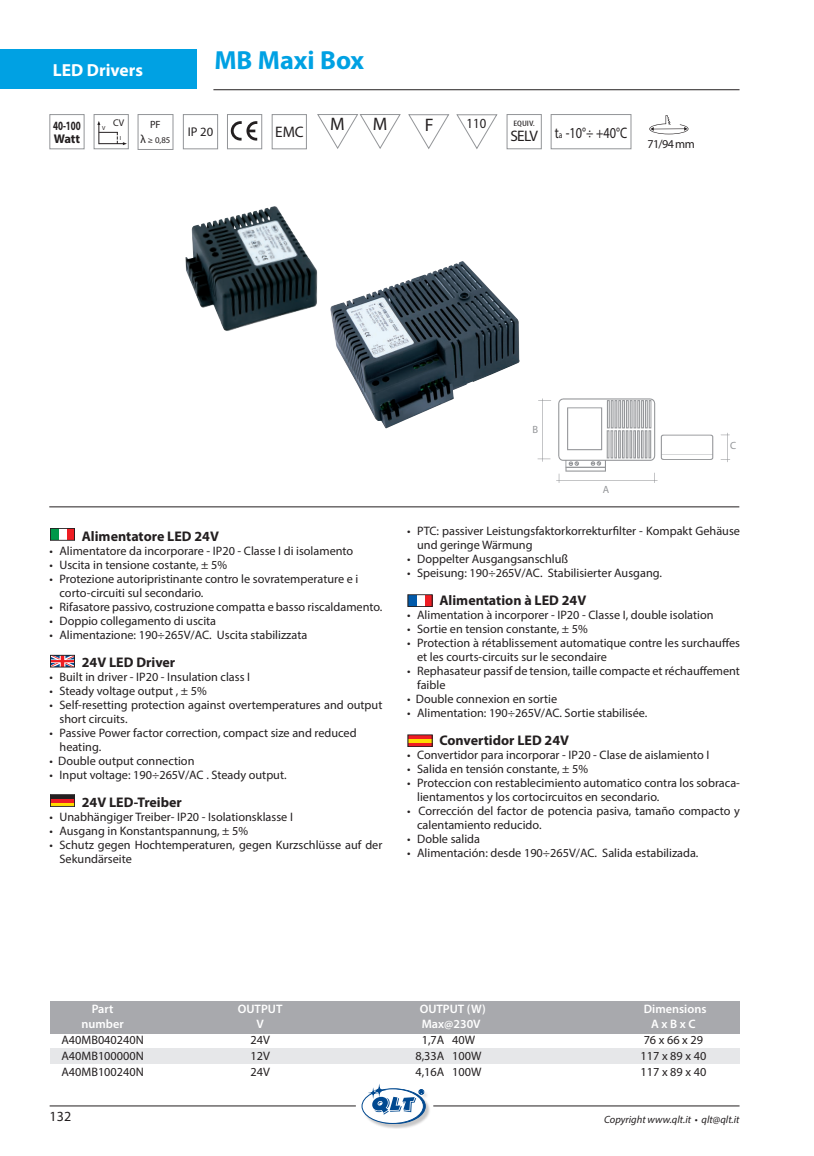
<style>
.page{position:relative;width:814px;height:1156px;background:#fff}
.page>*{position:absolute;margin:0;border:0;box-sizing:border-box;transform-origin:0 0}
.t1{font:700 26.25px "Myriad Pro";color:#00a1e3}
.t2{font:18.2px "Myriad Pro";color:#231f20}
.t3{font:700 17.5px "Myriad Pro";color:#fff}
.t4{font:15.22px "Myriad Pro";color:#231f20;scale:.81 1}
.t5{font:15.22px "Myriad Pro";color:#231f20}
.t6{font:700 14px "Myriad Pro";color:#231f20}
.t7{font:14px "Myriad Pro";color:#231f20}
.t8{font:14px "Myriad Pro";color:#231f20;scale:.91 1}
.t9{font:700 12.6px "Myriad Pro";color:#231f20;scale:.71 1}
.t10{font:700 12.6px "Myriad Pro";color:#231f20}
.t11{font:12.6px "Myriad Pro";color:#231f20}
.t12{font:12.25px/14px "Myriad Pro";color:#231f20}
.t13{font:600 12.25px "Myriad Pro";color:#fff}
.t14{font:12.08px "Myriad Pro";color:#231f20}
.t15{font:italic 10.5px "Myriad Pro";color:#231f20}
.t16{font:10.5px "Myriad Pro";color:#939598}
.t17{font:10.5px "Myriad Pro";color:#231f20}
.t18{font:9.8px "Myriad Pro";color:#231f20}
.t19{font:8.75px "Myriad Pro";color:#231f20}
.t20{font:condensed 7.88px "Myriad Pro";color:#231f20;scale:1.36 1}
.t21{font:5.77px "Myriad Pro";color:#231f20}
.s1{font-size:11.72px}
.s2{font-size:9.45px}
</style>
<div class="page">
<hr style="left:213px;top:89px;width:526px;height:1px;background:#231f20">
<div style="left:363px;top:1088px;width:68px;height:41px;background:#231f20;opacity:.25"></div>
<div style="left:362px;top:1089px;width:61px;height:34px;background:#fff;border-radius:50%"></div>
<div style="left:362px;top:1089px;width:61px;height:34px;border:1px solid #014990;border-radius:50%"></div>
<svg style="left:370px;top:1087px;width:54px;height:27px"></svg>
<hr style="left:50px;top:1105px;width:306px;height:1px;background:#231f20">
<hr style="left:433px;top:1105px;width:306px;height:1px;background:#231f20">
<div style="left:0;top:50px;width:196px;height:39px;background:#00a1e3"></div>
<hr style="left:50px;top:506px;width:688px;height:1px;background:#231f20">
<div style="left:49px;top:114px;width:35px;height:35px;border:1px solid #939598"></div>
<svg style="left:231px;top:121px;width:26px;height:20px"></svg>
<div style="left:227px;top:114px;width:35px;height:35px;border:1px solid #939598"></div>
<div style="left:272px;top:114px;width:35px;height:35px;border:1px solid #939598"></div>
<div style="left:138px;top:114px;width:35px;height:36px;border:1px solid #939598"></div>
<svg style="left:317px;top:114px;width:84px;height:35px"></svg>
<svg style="left:408px;top:114px;width:42px;height:35px"></svg>
<svg style="left:649px;top:115px;width:39px;height:19px"></svg>
<div style="left:183px;top:114px;width:35px;height:35px;border:1px solid #939598"></div>
<svg style="left:456px;top:114px;width:42px;height:35px"></svg>
<svg style="left:50px;top:528px;width:25px;height:13px"></svg>
<svg style="left:50px;top:654px;width:25px;height:13px"></svg>
<svg style="left:50px;top:794px;width:25px;height:13px"></svg>
<svg style="left:408px;top:594px;width:24px;height:12px"></svg>
<hr style="left:408px;top:735px;width:24px;height:4px;background:#ee1d23">
<hr style="left:408px;top:743px;width:24px;height:4px;background:#ee1d23">
<hr style="left:408px;top:739px;width:24px;height:4px;background:#ffdc01">
<div style="left:408px;top:735px;width:24px;height:12px;border:1px solid #231f20"></div>
<div style="left:50px;top:1048px;width:689px;height:16px;background:#e6e7e9"></div>
<div style="left:50px;top:1001px;width:689px;height:33px;background:#a8a9ad"></div>
<div style="left:94px;top:114px;width:35px;height:35px;border:1px solid #939598"></div>
<svg style="left:97px;top:121px;width:30px;height:24px"></svg>
<img style="left:537px;top:398px;width:193px;height:85px">
<div style="left:506px;top:114px;width:35px;height:35px;border:1px solid #939598"></div>
<img style="left:330px;top:261px;width:190px;height:167px">
<div style="left:550px;top:114px;width:81px;height:35px;border:1px solid #939598"></div>
<img style="left:185px;top:206px;width:132px;height:125px">
<p class="t3" style="left:53px;top:58px;width:92px">LED Drivers</p>
<p class="t1" style="left:214px;top:43px;width:151px">MB Maxi Box</p>
<p class="t9" style="left:53px;top:117px;width:41px">40-100</p>
<p class="t10" style="left:54px;top:131px;width:28px">Watt</p>
<p class="t21" style="left:102px;top:125px;width:5px">V</p>
<p class="t18" style="left:113px;top:117px;width:13px">CV</p>
<p class="t21" style="left:120px;top:135px;width:3px">I</p>
<p class="t17" style="left:150px;top:118px;width:12px">PF</p>
<p class="t19" style="left:140px;top:135px;width:31px"><span class="s1">λ</span> ≥ 0,85</p>
<p class="t11" style="left:188px;top:124px;width:27px">IP 20</p>
<p class="t5" style="left:275px;top:123px;width:30px">EMC</p>
<p class="t2" style="left:330px;top:113px;width:16px">M</p>
<p class="t2" style="left:373px;top:113px;width:16px">M</p>
<p class="t2" style="left:424px;top:113px;width:10px">F</p>
<p class="t8" style="left:466px;top:114px;width:23px">110</p>
<p class="t20" style="left:513px;top:118px;width:17px">EQUIV.</p>
<p class="t5" style="left:510px;top:127px;width:29px">SELV</p>
<p class="t4" style="left:554px;top:123px;width:91px">t<span class="s2">a</span> -10°÷ +40°C</p>
<p class="t14" style="left:647px;top:137px;width:49px">71/94 mm</p>
<p class="t16" style="left:532px;top:423px;width:7px">B</p>
<p class="t16" style="left:602px;top:483px;width:8px">A</p>
<p class="t16" style="left:730px;top:439px;width:8px">C</p>
<p class="t6" style="left:82px;top:527px;width:138px">Alimentatore LED 24V</p>
<p class="t12" style="left:50px;top:543px;width:305px">• Alimentatore da incorporare - IP20 - Classe I di isolamento</p>
<p class="t12" style="left:50px;top:557px;width:179px">• Uscita in tensione costante, ± 5%</p>
<p class="t12" style="left:50px;top:571px;width:310px">• Protezione autoripristinante contro le sovratemperature e i</p>
<p class="t12" style="left:59px;top:585px;width:145px">corto-circuiti sul secondario.</p>
<p class="t12" style="left:50px;top:599px;width:334px">• Rifasatore passivo, costruzione compatta e basso riscaldamento.</p>
<p class="t12" style="left:50px;top:613px;width:168px">• Doppio collegamento di uscita</p>
<p class="t12" style="left:50px;top:627px;width:259px">• Alimentazione: 190÷265V/AC. Uscita stabilizzata</p>
<p class="t6" style="left:82px;top:653px;width:95px">24V LED Driver</p>
<p class="t12" style="left:50px;top:669px;width:202px">• Built in driver - IP20 - Insulation class I</p>
<p class="t12" style="left:50px;top:683px;width:159px">• Steady voltage output , ± 5%</p>
<p class="t12" style="left:59px;top:697px;width:324px;text-indent:-10px">• Self-resetting protection against overtemperatures and output short circuits.</p>
<p class="t12" style="left:50px;top:725px;width:308px">• Passive Power factor correction, compact size and reduced</p>
<p class="t12" style="left:59px;top:739px;width:43px">heating.</p>
<p class="t12" style="left:50px;top:753px;width:146px">• Double output connection</p>
<p class="t12" style="left:50px;top:767px;width:238px">• Input voltage: 190÷265V/AC . Steady output.</p>
<p class="t6" style="left:82px;top:793px;width:102px">24V LED-Treiber</p>
<p class="t12" style="left:50px;top:809px;width:245px">• Unabhängiger Treiber- IP20 - Isolationsklasse I</p>
<p class="t12" style="left:50px;top:823px;width:200px">• Ausgang in Konstantspannung, ± 5%</p>
<p class="t12" style="left:59px;top:837px;width:324px;text-indent:-10px">• Schutz gegen Hochtemperaturen, gegen Kurzschlüsse auf der<br>Sekundärseite</p>
<p class="t12" style="left:417px;top:524px;width:324px;text-indent:-10px">• PTC: passiver Leistungsfaktorkorrekturfilter - Kompakt Gehäuse und geringe Wärmung</p>
<p class="t12" style="left:407px;top:552px;width:162px">• Doppelter Ausgangsanschluß</p>
<p class="t12" style="left:407px;top:566px;width:256px">• Speisung: 190÷265V/AC. Stabilisierter Ausgang.</p>
<p class="t6" style="left:439px;top:591px;width:148px">Alimentation à LED 24V</p>
<p class="t12" style="left:407px;top:608px;width:308px">• Alimentation à incorporer - IP20 - Classe I, double isolation</p>
<p class="t12" style="left:407px;top:622px;width:182px">• Sortie en tension constante, ± 5%</p>
<p class="t12" style="left:417px;top:636px;width:324px;text-indent:-10px">• Protection à rétablissement automatique contre les surchauffes et les courts-circuits sur le secondaire</p>
<p class="t12" style="left:417px;top:664px;width:324px;text-indent:-10px">• Rephasateur passif de tension, taille compacte et réchauffement faible</p>
<p class="t12" style="left:407px;top:692px;width:151px">• Double connexion en sortie</p>
<p class="t12" style="left:407px;top:706px;width:242px">• Alimentation: 190÷265V/AC. Sortie stabilisée.</p>
<p class="t6" style="left:439px;top:731px;width:131px">Convertidor LED 24V</p>
<p class="t12" style="left:407px;top:748px;width:304px">• Convertidor para incorporar - IP20 - Clase de aislamiento I</p>
<p class="t12" style="left:407px;top:762px;width:182px">• Salida en tensión constante, ± 5%</p>
<p class="t12" style="left:417px;top:776px;width:324px;text-indent:-10px">• Proteccion con restablecimiento automatico contra los sobraca&shy;lientamentos y los cortocircuitos en secondario.</p>
<p class="t12" style="left:417px;top:804px;width:324px;text-indent:-10px">• Corrección del factor de potencia pasiva, tamaño compacto y calentamiento reducido.</p>
<p class="t12" style="left:407px;top:832px;width:74px">• Doble salida</p>
<p class="t12" style="left:407px;top:846px;width:293px">• Alimentación: desde 190÷265V/AC. Salida estabilizada.</p>
<p class="t13" style="left:92px;top:1001px;width:23px">Part</p>
<p class="t13" style="left:238px;top:1001px;width:46px">OUTPUT</p>
<p class="t13" style="left:419px;top:1001px;width:68px">OUTPUT (W)</p>
<p class="t13" style="left:644px;top:1001px;width:64px">Dimensions</p>
<p class="t13" style="left:81px;top:1016px;width:44px">number</p>
<p class="t13" style="left:256px;top:1016px;width:9px">V</p>
<p class="t13" style="left:422px;top:1016px;width:60px">Max@230V</p>
<p class="t13" style="left:651px;top:1016px;width:46px">A x B x C</p>
<p class="t12" style="left:61px;top:1033px;width:84px">A40MB040240N</p>
<p class="t12" style="left:250px;top:1033px;width:21px">24V</p>
<p class="t12" style="left:421px;top:1033px;width:55px">1,7A 40W</p>
<p class="t12" style="left:643px;top:1033px;width:61px">76 x 66 x 29</p>
<p class="t12" style="left:61px;top:1048px;width:84px">A40MB100000N</p>
<p class="t12" style="left:250px;top:1048px;width:21px">12V</p>
<p class="t12" style="left:415px;top:1048px;width:67px">8,33A 100W</p>
<p class="t12" style="left:640px;top:1048px;width:67px">117 x 89 x 40</p>
<p class="t12" style="left:61px;top:1064px;width:84px">A40MB100240N</p>
<p class="t12" style="left:250px;top:1064px;width:21px">24V</p>
<p class="t12" style="left:415px;top:1064px;width:67px">4,16A 100W</p>
<p class="t12" style="left:640px;top:1064px;width:67px">117 x 89 x 40</p>
<p class="t7" style="left:50px;top:1107px;width:23px">132</p>
<p class="t15" style="left:604px;top:1113px;width:137px">Copyright www.qlt.it • qlt@qlt.it</p>
</div>
